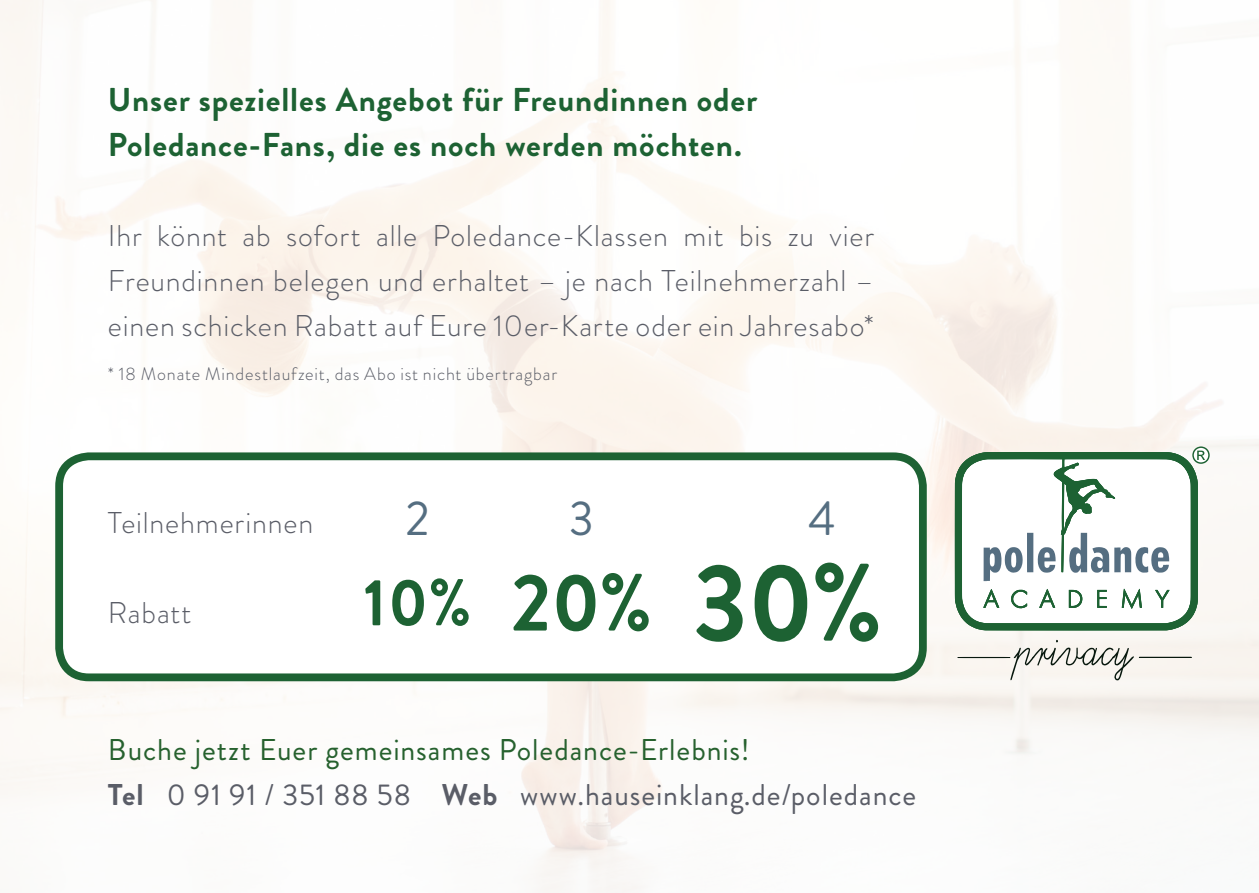
<style>
.page{position:relative;width:1259px;height:893px;background:#fff}
.page>*{position:absolute;margin:0;border:0;box-sizing:border-box;transform-origin:0 0}
.t1{font:700 109.8px "Brandon Grotesque";color:#1d6233;scale:.95 1}
.t2{font:700 81px "Brandon Grotesque";color:#1d6233;scale:.95 1}
.t3{font:700 66px "Brandon Grotesque";color:#1d6233;scale:.95 1}
.t4{font:48.9px "Brandon Grotesque";color:#556e81;scale:.95 1}
.t5{font:700 33px "Brandon Grotesque";letter-spacing:.025em;color:#1d6233}
.t6{font:300 30px/45px "Brandon Grotesque";letter-spacing:.03em;color:#5a5d67;text-align:justify}
.t7{font:30px/45px "Brandon Grotesque";letter-spacing:.03em;color:#26612e}
.t8{font:300 18px "Brandon Grotesque";letter-spacing:.045em;color:#5a5d67}
.s1{font-weight:700;color:#5a5d67}
.s2{color:#5a5d67}
</style>
<div class="page">
<img style="left:0;top:0;width:1259px;height:893px">
<div style="left:59px;top:456px;width:864px;height:221px;background:#fff;border-radius:30px"></div>
<div style="left:55px;top:452px;width:871px;height:229px;border:8px solid #1d6233;border-radius:30px"></div>
<svg style="left:955px;top:446px;width:254px;height:184px"></svg>
<svg style="left:957px;top:640px;width:235px;height:40px"></svg>
<p class="t5" style="left:108px;top:77px;width:651px">Unser spezielles Angebot für Freundinnen oder</p>
<p class="t5" style="left:108px;top:122px;width:635px">Poledance-Fans, die es noch werden möchten.</p>
<p class="t6" style="left:108px;top:213px;width:768px">Ihr könnt ab sofort alle Poledance-Klassen mit bis zu vier Freundinnen belegen und erhaltet – je nach Teilnehmerzahl – einen schicken Rabatt auf Eure 10er-Karte oder ein Jahresabo*</p>
<p class="t8" style="left:108px;top:362px;width:451px">* 18 Monate Mindestlaufzeit, das Abo ist nicht übertragbar</p>
<p class="t6" style="left:108px;top:500px;width:207px">Teilnehmerinnen</p>
<p class="t6" style="left:108px;top:591px;width:85px">Rabatt</p>
<p class="t4" style="left:405px;top:484px;width:27px">2</p>
<p class="t4" style="left:569px;top:484px;width:27px">3</p>
<p class="t4" style="left:808px;top:484px;width:30px">4</p>
<p class="t3" style="left:364px;top:556px;width:115px">10%</p>
<p class="t2" style="left:511px;top:546px;width:149px">20%</p>
<p class="t1" style="left:693px;top:526px;width:201px">30%</p>
<p class="t7" style="left:108px;top:728px;width:810px">Buche jetzt Euer gemeinsames Poledance-Erlebnis!<br><span class="s1">Tel</span> <span class="s2">0 91 91 / 351 88 58</span> <span class="s1">Web</span> <span class="s2">www.hauseinklang.de/poledance</span></p>
</div>
